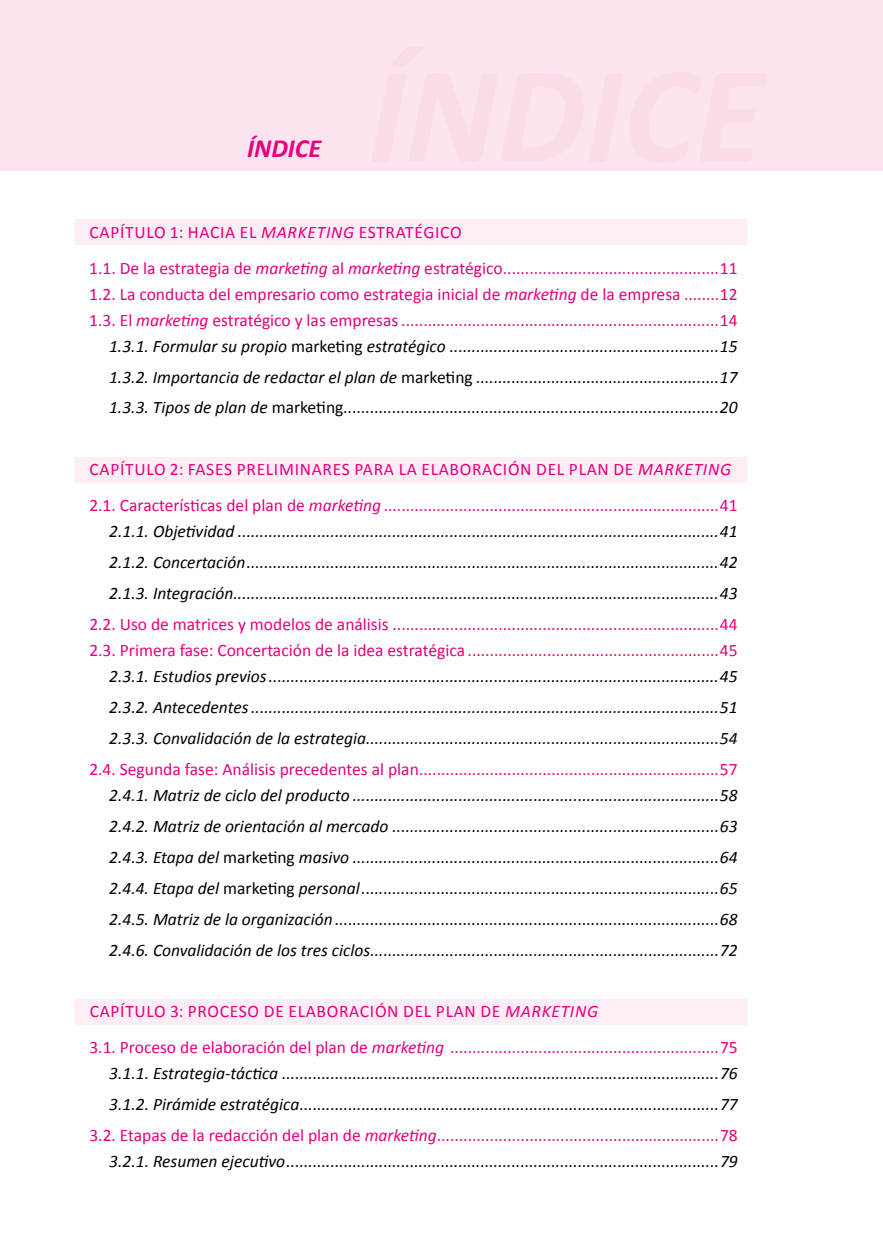
<style>
.page{position:relative;width:883px;height:1256px;background:#fff}
.page>*{position:absolute;margin:0;border:0;box-sizing:border-box;transform-origin:0 0}
.t1{font:italic 700 26.25px "Calibri";color:#e6007d}
.t2{font:italic 17.5px/31px "Calibri";color:#000;text-align:justify}
.t3{font:17.5px/25.9px "Calibri";color:#e6007d}
.t4{font:17.5px/35.9px "Calibri";letter-spacing:.04em;color:#e6007d}
.t5{font:17.5px/35.9px "Calibri";letter-spacing:.03em;color:#e6007d}
.s1{font-style:italic}
.s2{font-style:italic;color:#000}
.s3{color:#000}
.s4{font-style:normal}
.s5{font-style:normal;color:#e6007d}
.s6{color:#e6007d}
</style>
<div class="page">
<div style="left:0;top:0;width:883px;height:171px;background:#fce5f1"></div>
<div style="left:74px;top:219px;width:673px;height:25px;background:#fdeef6"></div>
<div style="left:74px;top:456px;width:673px;height:26px;background:#fdeef6"></div>
<div style="left:74px;top:998px;width:673px;height:26px;background:#fdeef6"></div>
<h1 class="t1" style="left:247px;top:131px;width:76px">ÍNDICE</h1>
<p class="t3" style="left:89px;top:214px;width:650px;line-height:35.9px">CAPÍTULO 1: HACIA EL <span class="s1">MARKETING</span> ESTRATÉGICO<br>1.1. De la estrategia de <span class="s1">marketing</span> al <span class="s1">marketing</span> estratégico.................................................11</p>
<p class="t3" style="left:89px;top:281px;width:650px;text-align:right">1.2. La conducta del empresario como estrategia inicial de <span class="s1">marketing</span> de la empresa ........12<br>1.3. El <span class="s1">marketing</span> estratégico y las empresas ........................................................................14<br><span class="s2">1.3.1. Formular su propio</span> <span class="s3">marketing</span> <span class="s2">estratégico .............................................................15</span></p>
<p class="t2" style="left:109px;top:360px;width:630px">1.3.2. Importancia de redactar el plan de <span class="s4">marketing</span> .......................................................17<br>1.3.3. Tipos de plan de <span class="s4">marketing</span>.....................................................................................20</p>
<p class="t4" style="left:89px;top:451px;width:650px">CAPÍTULO 2: FASES PRELIMINARES PARA LA ELABORACIÓN DEL PLAN DE <span class="s1">MARKETING<br></span>2.1. Características del plan de <span class="s1">marketing</span> ............................................................................41</p>
<p class="t2" style="left:109px;top:515px;width:630px">2.1.1. Objetividad .............................................................................................................41<br>2.1.2. Concertación...........................................................................................................42<br>2.1.3. Integración..............................................................................................................43</p>
<p class="t3" style="left:89px;top:611px;width:650px">2.2. Uso de matrices y modelos de análisis ..........................................................................44<br>2.3. Primera fase: Concertación de la idea estratégica .........................................................45</p>
<p class="t2" style="left:109px;top:660px;width:630px">2.3.1. Estudios previos......................................................................................................45<br>2.3.2. Antecedentes..........................................................................................................51<br>2.3.3. Convalidación de la estrategia................................................................................54</p>
<p class="t3" style="left:89px;top:756px;width:650px">2.4. Segunda fase: Análisis precedentes al plan....................................................................57</p>
<p class="t2" style="left:109px;top:778px;width:630px">2.4.1. Matriz de ciclo del producto ...................................................................................58<br>2.4.2. Matriz de orientación al mercado ..........................................................................63<br>2.4.3. Etapa del <span class="s4">marketing</span> masivo ...................................................................................64<br>2.4.4. Etapa del <span class="s4">marketing</span> personal.................................................................................65<br>2.4.5. Matriz de la organización .......................................................................................68<br>2.4.6. Convalidación de los tres ciclos...............................................................................72</p>
<p class="t5" style="left:89px;top:993px;width:650px">CAPÍTULO 3: PROCESO DE ELABORACIÓN DEL PLAN DE <span class="s1">MARKETING<br></span>3.1. Proceso de elaboración del plan de <span class="s1">marketing</span> .............................................................75</p>
<p class="t2" style="left:89px;top:1057px;width:650px;text-align:right">3.1.1. Estrategia-táctica ...................................................................................................76<br>3.1.2. Pirámide estratégica...............................................................................................77<br><span class="s5">3.2. Etapas de la redacción del plan de</span> <span class="s6">marketing</span><span class="s5">................................................................78</span></p>
<p class="t2" style="left:109px;top:1144px;width:630px">3.2.1. Resumen ejecutivo..................................................................................................79</p>
</div>
